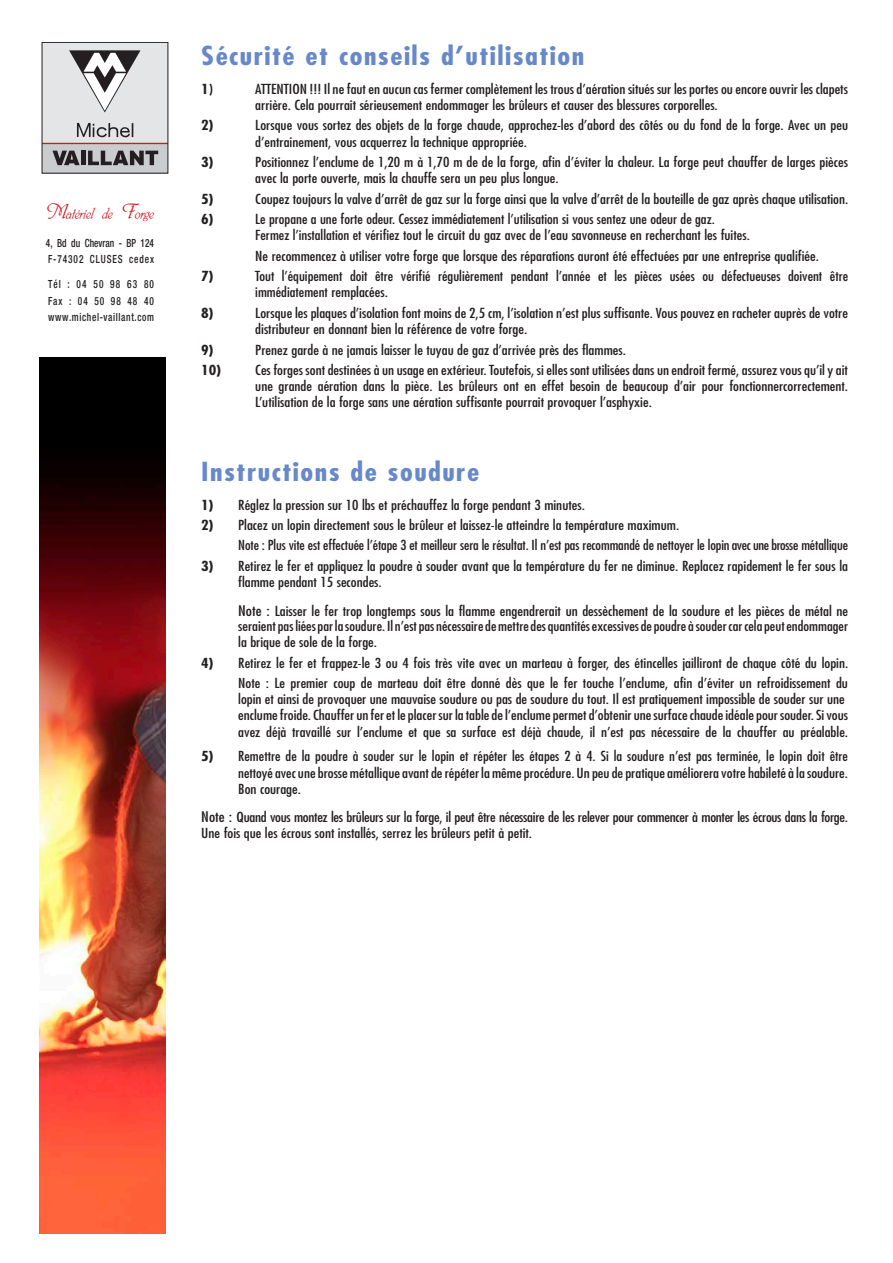
<style>
.page{position:relative;width:893px;height:1263px;background:#fff}
.page>*{position:absolute;margin:0;border:0;box-sizing:border-box;transform-origin:0 0}
.t1{font:700 condensed 25.5px "Futura";letter-spacing:.05em;color:#6788c9;scale:1.15 1}
.ADRESSE{font:18px "Graffiato";color:#cd151d;scale:.95 1}
.t2{font:condensed 13.5px/16.2px "Futura";color:#231f20;scale:1.15 1}
.t3{font:condensed 13.5px/16.2px "Futura";color:#231f20;scale:1.12 1}
.t4{font:condensed 13.5px "Futura";color:#231f20;scale:1.09 1}
.t5{font:condensed 13.5px "Futura";letter-spacing:-.02em;color:#231f20;scale:1.15 1}
.t6{font:700 condensed 13.5px "Futura";color:#231f20;scale:1.15 1}
.ADRESSE-2{font:500 condensed 11.25px "Helvetica Neue";letter-spacing:.08em;color:#231f20;scale:.83 1}
.ADRESSE-3{font:500 condensed 11.25px "Helvetica Neue";color:#231f20;scale:.83 1}
.ADRESSE-4{font:500 condensed 11.25px "Helvetica Neue";letter-spacing:.115em;color:#231f20;scale:.83 1}
.ADRESSE-5{font:500 condensed 11.25px "Helvetica Neue";letter-spacing:.105em;color:#231f20;scale:.83 1}
.s1{font-size:24px}
.s2{font-weight:400}
.s3{font-weight:700}
.s4{font-size:14.25px}
</style>
<div class="page">
<img style="left:40px;top:358px;width:125px;height:875px">
<div style="left:42px;top:43px;width:126px;height:130px;background:#e4e5e7"></div>
<div style="left:42px;top:143px;width:126px;height:30px;background:#cbccce"></div>
<svg style="left:69px;top:50px;width:71px;height:62px"></svg>
<svg style="left:77px;top:123px;width:56px;height:14px"></svg>
<hr style="left:42px;top:143px;width:126px;height:1px;background:#d7171f">
<svg style="left:53px;top:151px;width:27px;height:14px"></svg>
<div style="left:81px;top:151px;width:5px;height:14px;background:#231f20"></div>
<svg style="left:88px;top:151px;width:70px;height:14px"></svg>
<div style="left:42px;top:42px;width:126px;height:132px;border:1px solid #231f20"></div>
<p class="ADRESSE" style="left:46px;top:202px;width:115px"><span class="s1">M</span>atériel de <span class="s1">F</span>orge</p>
<p class="ADRESSE-3" style="left:46px;top:236px;width:132px">4, Bd du Chevran - BP 124</p>
<p class="ADRESSE-2" style="left:48px;top:253px;width:129px">F‑74302 CLUSES cedex</p>
<p class="ADRESSE-4" style="left:48px;top:278px;width:129px">Tél : 04 50 98 63 80</p>
<p class="ADRESSE-5" style="left:48px;top:294px;width:129px">Fax : 04 50 98 48 40</p>
<p class="ADRESSE-2" style="left:48px;top:311px;width:129px">www.michel-vaillant.com</p>
<p class="t1" style="left:201px;top:39px;width:334px">Sécurité et conseils d’utilisation</p>
<p class="t6" style="left:201px;top:80px;width:12px">1<span class="s2">)</span></p>
<p class="t2" style="left:255px;top:80px;width:517px">ATTENTION !!! Il ne faut en aucun cas fermer complètement les trous d’aération situés sur les portes ou encore ouvrir les clapets</p>
<p class="t2" style="left:255px;top:97px;width:404px">arrière. Cela pourrait sérieusement endommager les brûleurs et causer des blessures corporelles.</p>
<p class="t6" style="left:201px;top:117px;width:12px">2)</p>
<p class="t2" style="left:255px;top:117px;width:517px">Lorsque vous sortez des objets de la forge chaude, approchez-les d’abord des côtés ou du fond de la forge. Avec un peu</p>
<p class="t2" style="left:255px;top:133px;width:238px">d’entrainement, vous acquerrez la technique appropriée.</p>
<p class="t6" style="left:201px;top:153px;width:12px">3)</p>
<p class="t2" style="left:255px;top:154px;width:517px">Positionnez l’enclume de 1,20 m à 1,70 m de de la forge, afin d’éviter la chaleur. La forge peut chauffer de larges pièces avec la porte ouverte, mais la chauffe sera un peu plus longue.</p>
<p class="t6" style="left:201px;top:190px;width:12px">5)</p>
<p class="t2" style="left:255px;top:190px;width:517px">Coupez toujours la valve d’arrêt de gaz sur la forge ainsi que la valve d’arrêt de la bouteille de gaz après chaque utilisation.</p>
<p class="t6" style="left:201px;top:210px;width:12px">6)</p>
<p class="t3" style="left:255px;top:211px;width:443px">Le propane a une forte odeur. Cessez immédiatement l’utilisation si vous sentez une odeur de gaz.<br>Fermez l’installation et vérifiez tout le circuit du gaz avec de l’eau savonneuse en recherchant les fuites.</p>
<p class="t2" style="left:255px;top:247px;width:492px">Ne recommencez à utiliser votre forge que lorsque des réparations auront été effectuées par une entreprise qualifiée.</p>
<p class="t6" style="left:201px;top:268px;width:12px">7)</p>
<p class="t3" style="left:255px;top:268px;width:531px">Tout l’équipement doit être vérifié régulièrement pendant l’année et les pièces usées ou défectueuses doivent être immédiatement remplacées.</p>
<p class="t6" style="left:201px;top:304px;width:12px">8)</p>
<p class="t2" style="left:255px;top:304px;width:517px">Lorsque les plaques d’isolation font moins de 2,5 cm, l’isolation n’est plus suffisante. Vous pouvez en racheter auprès de votre</p>
<p class="t2" style="left:255px;top:321px;width:238px">distributeur en donnant bien la référence de votre forge.</p>
<p class="t6" style="left:201px;top:341px;width:12px">9)</p>
<p class="t2" style="left:255px;top:341px;width:324px">Prenez garde à ne jamais laisser le tuyau de gaz d’arrivée près des flammes.</p>
<p class="t6" style="left:201px;top:361px;width:19px">10)</p>
<p class="t2" style="left:255px;top:362px;width:517px">Ces forges sont destinées à un usage en extérieur. Toutefois, si elles sont utilisées dans un endroit fermé, assurez vous qu’il y ait</p>
<p class="t2" style="left:255px;top:378px;width:517px">une grande aération dans la pièce. Les brûleurs ont en effet besoin de beaucoup d’air pour fonctionnercorrectement.<br>L’utilisation de la forge sans une aération suffisante pourrait provoquer l’asphyxie.</p>
<p class="t1" style="left:201px;top:455px;width:243px">Instructions de soudure</p>
<p class="t2" style="left:201px;top:496px;width:335px"><span class="s3">1)</span> Réglez la pression sur 10 lbs et préchauffez la forge pendant 3 minutes.</p>
<p class="t2" style="left:201px;top:517px;width:417px"><span class="s3">2)</span> Placez un lopin directement sous le brûleur et laissez-le atteindre la température maximum.</p>
<p class="t4" style="left:238px;top:537px;width:561px">Note : Plus vite est effectuée l’étape 3 et meilleur sera le résultat. Il n’est pas recommandé de nettoyer le lopin avec une brosse métallique</p>
<p class="t2" style="left:201px;top:557px;width:564px"><span class="s3">3)</span> Retirez le fer et appliquez la poudre à souder avant que la température du fer ne diminue. Replacez rapidement le fer sous la</p>
<p class="t2" style="left:238px;top:574px;width:126px">flamme pendant 15 secondes.</p>
<p class="t2" style="left:238px;top:602px;width:532px;line-height:15.8px"><span class="s4">Note :</span> Laisser le fer trop longtemps sous la flamme engendrerait un dessèchement de la soudure et les pièces de métal ne seraient pas liées par la soudure. Il n’est pas nécessaire de mettre des quantités excessives de poudre à souder car cela peut endommager</p>
<p class="t2" style="left:238px;top:634px;width:122px">la brique de sole de la forge.</p>
<p class="t2" style="left:201px;top:654px;width:564px"><span class="s3">4)</span> Retirez le fer et frappez-le 3 ou 4 fois très vite avec un marteau à forger, des étincelles jailliront de chaque côté du lopin.</p>
<p class="t2" style="left:238px;top:675px;width:532px">Note : Le premier coup de marteau doit être donné dès que le fer touche l’enclume, afin d’éviter un refroidissement du lopin et ainsi de provoquer une mauvaise soudure ou pas de soudure du tout. Il est pratiquement impossible de souder sur une enclume froide. Chauffer un fer et le placer sur la table de l’enclume permet d’obtenir une surface chaude idéale pour souder. Si vous</p>
<p class="t2" style="left:238px;top:723px;width:532px">avez déjà travaillé sur l’enclume et que sa surface est déjà chaude, il n’est pas nécessaire de la chauffer au préalable.</p>
<p class="t3" style="left:201px;top:748px;width:579px;text-align:right"><span class="s3">5)</span> Remettre de la poudre à souder sur le lopin et répéter les étapes 2 à 4. Si la soudure n’est pas terminée, le lopin doit être nettoyé avec une brosse métallique avant de répéter la même procédure. Un peu de pratique améliorera votre habileté à la soudure.</p>
<p class="t2" style="left:238px;top:780px;width:56px">Bon courage.</p>
<p class="t5" style="left:201px;top:809px;width:564px"><span class="s4">Note :</span> Quand vous montez les brûleurs sur la forge, il peut être nécessaire de les relever pour commencer à monter les écrous dans la forge.</p>
<p class="t2" style="left:201px;top:825px;width:289px">Une fois que les écrous sont installés, serrez les brûleurs petit à petit.</p>
</div>
